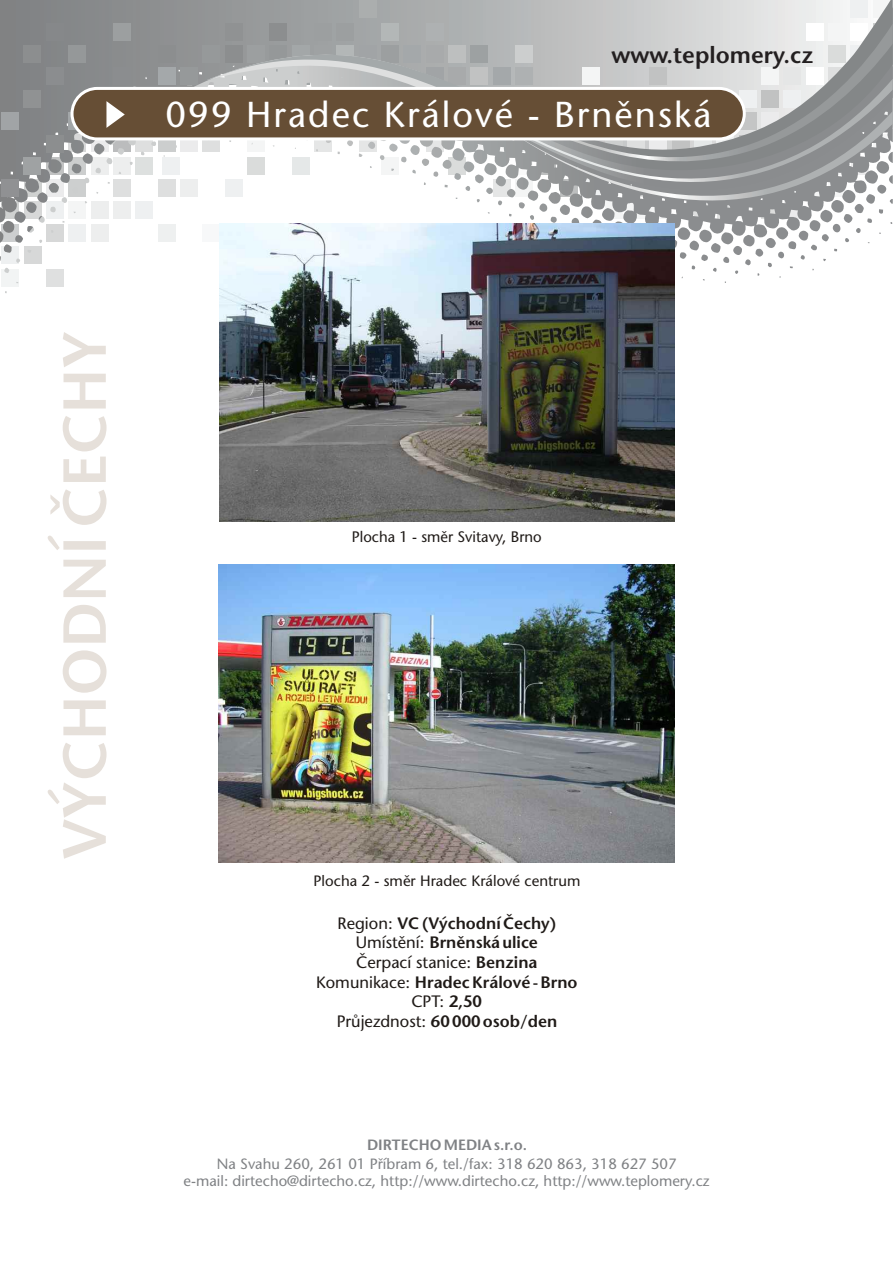
<style>
.page{position:relative;width:893px;height:1263px;background:#fff}
.page>*{position:absolute;margin:0;border:0;box-sizing:border-box;transform-origin:0 0}
.t1{font:600 60.6px "Stone Sans CE";color:#e6e0da}
.t2{font:36px "Stone Sans CE";letter-spacing:.055em;color:#fff}
.t3{font:600 23.25px "Stone Sans CE";color:#231f20}
.t4{font:600 16.5px/19.8px "Stone Sans CE";color:#1f1a17;text-align:center}
.t5{font:15.15px "Stone Sans CE";color:#1f1a17}
.t6{font:15px "Stone Sans CE";color:#1f1a17}
.t7{font:14.85px/17.5px "Stone Sans CE";color:#808285;text-align:center}
.t8{font:600 14.85px "Stone Sans CE";color:#808285}
.s1{font-weight:400}
</style>
<div class="page">
<div style="left:46px;top:269px;width:18px;height:18px;background:#dfe0e0"></div>
<div style="left:24px;top:246px;width:18px;height:18px;background:#d7d8d8"></div>
<svg style="left:2px;top:246px;width:17px;height:18px"></svg>
<div style="left:2px;top:269px;width:17px;height:18px;background:#f2f4f4"></div>
<svg style="left:0;top:0;width:870px;height:243px"></svg>
<div style="left:113px;top:23px;width:18px;height:18px;background:#9c9fa0"></div>
<div style="left:46px;top:23px;width:18px;height:18px;background:#86888a"></div>
<div style="left:202px;top:45px;width:18px;height:18px;background:#96999a"></div>
<div style="left:158px;top:45px;width:17px;height:18px;background:#8c8e8f"></div>
<div style="left:24px;top:45px;width:17px;height:18px;background:#8c8e8f"></div>
<div style="left:68px;top:45px;width:18px;height:18px;background:#959899"></div>
<div style="left:180px;top:68px;width:18px;height:17px;background:#96999a"></div>
<div style="left:46px;top:68px;width:18px;height:17px;background:#8b8d8f"></div>
<div style="left:158px;top:68px;width:17px;height:17px;background:#a4a8aa"></div>
<div style="left:113px;top:68px;width:18px;height:17px;background:#8b8d8f"></div>
<div style="left:24px;top:90px;width:17px;height:18px;background:#909293"></div>
<svg style="left:68px;top:112px;width:8px;height:18px"></svg>
<div style="left:46px;top:135px;width:18px;height:17px;background:#8c8e8f"></div>
<div style="left:24px;top:157px;width:17px;height:18px;background:#9fa2a3"></div>
<div style="left:1px;top:179px;width:18px;height:18px;background:#909193"></div>
<div style="left:1px;top:112px;width:18px;height:18px;background:#a1a4a6"></div>
<svg style="left:206px;top:175px;width:306px;height:21px"></svg>
<svg style="left:206px;top:0;width:687px;height:175px"></svg>
<svg style="left:459px;top:24px;width:434px;height:142px;background:#c9cbcb"></svg>
<svg style="left:512px;top:189px;width:381px;height:45px"></svg>
<svg style="left:475px;top:79px;width:418px;height:110px;background:#a6a8a9"></svg>
<div style="left:71px;top:87px;width:675px;height:53px;background:#664e35;border:3px solid #fff;border-radius:25px"></div>
<svg style="left:106px;top:101px;width:19px;height:27px"></svg>
<img style="left:219px;top:224px;width:456px;height:297px">
<img style="left:219px;top:564px;width:455px;height:298px">
<h3 class="t3" style="left:611px;top:46px;width:203px">www.teplomery.cz</h3>
<h2 class="t2" style="left:166px;top:100px;width:547px">099 Hradec Králové - Brněnská</h2>
<h1 class="t1" style="left:61px;top:859px;width:530px;rotate:-90deg">VÝCHODNÍ ČECHY</h1>
<p class="t5" style="left:352px;top:531px;width:191px">Plocha 1 - směr Svitavy, Brno</p>
<p class="t6" style="left:314px;top:874px;width:268px">Plocha 2 - směr Hradec Králové centrum</p>
<p class="t4" style="left:316px;top:915px;width:263px"><span class="s1">Region:</span> VC (Východní Čechy)<br><span class="s1">Umístění:</span> Brněnská ulice<br><span class="s1">Čerpací stanice:</span> Benzina<br><span class="s1">Komunikace:</span> Hradec Králové - Brno<br><span class="s1">CPT:</span> 2,50<br><span class="s1">Průjezdnost:</span> 60 000 osob/den</p>
<p class="t8" style="left:367px;top:1138px;width:161px">DIRTECHO MEDIA s.r.o.</p>
<p class="t7" style="left:184px;top:1156px;width:527px">Na Svahu 260, 261 01 Příbram 6, tel./fax: 318 620 863, 318 627 507<br>e-mail: dirtecho@dirtecho.cz, http://www.dirtecho.cz, http://www.teplomery.cz</p>
</div>
